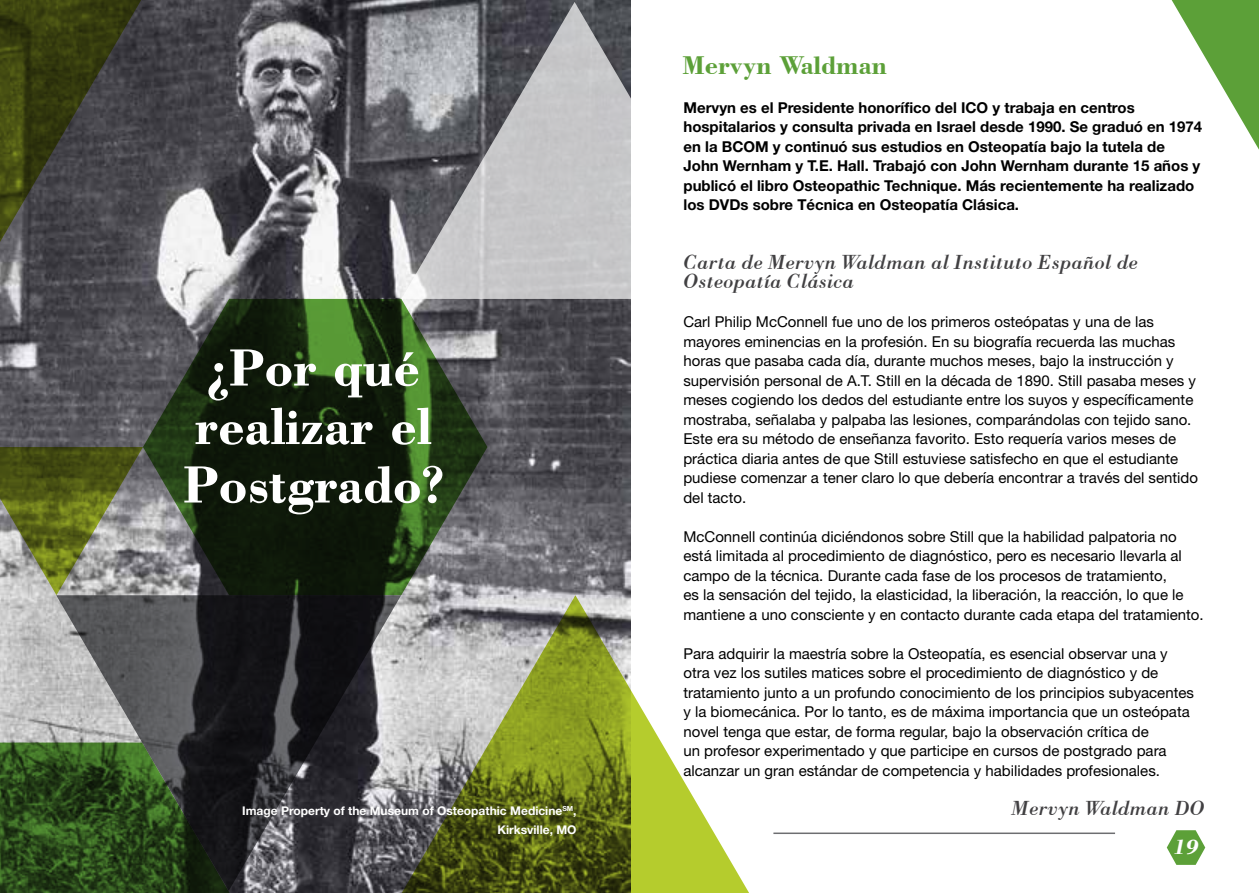
<style>
.page{position:relative;width:1259px;height:893px;background:#fff}
.page>*{position:absolute;margin:0;border:0;box-sizing:border-box;transform-origin:0 0}
.t1{font:700 54px/58.5px "Bodoni";color:#fff;text-align:center}
.t2{font:700 27px "Bodoni BT";color:#5ca038}
.t3{font:italic 21px/19.5px "Bodoni BT";color:#414042}
.t4{font:italic 700 21px "Bodoni";color:#fff}
.t5{font:15px/19.5px "Helvetica Neue";color:#000}
.t6{font:700 15px/19.5px "Helvetica Neue";color:#000}
.t7{font:700 12px "Helvetica Neue";color:#fff}
</style>
<div class="page">
<hr style="left:773px;top:832px;width:342px;height:2px;background:#6d6e71">
<svg style="left:1166px;top:830px;width:39px;height:35px"></svg>
<img style="left:0;top:0;width:630px;height:893px">
<svg style="left:0;top:743px;width:313px;height:150px;background:#2d4d1d"></svg>
<svg style="left:143px;top:299px;width:344px;height:296px;background:#32402c"></svg>
<svg style="left:0;top:0;width:176px;height:297px;background:#484a3d"></svg>
<svg style="left:56px;top:595px;width:325px;height:296px;background:#3d433c"></svg>
<svg style="left:381px;top:595px;width:368px;height:298px"></svg>
<svg style="left:0;top:447px;width:143px;height:148px;background:#787e54"></svg>
<svg style="left:1171px;top:0;width:88px;height:150px"></svg>
<svg style="left:401px;top:2px;width:230px;height:297px;background:#a1a1a4"></svg>
<h2 class="t2" style="left:682px;top:48px;width:206px">Mervyn Waldman</h2>
<h1 class="t1" style="left:183px;top:340px;width:262px">¿Por qué realizar el<br>Postgrado?</h1>
<p class="t6" style="left:683px;top:97px;width:520px">Mervyn es el Presidente honorífico del ICO y trabaja en centros hospitalarios y consulta privada en Israel desde 1990. Se graduó en 1974 en la BCOM y continuó sus estudios en Osteopatía bajo la tutela de John Wernham y T.E. Hall. Trabajó con John Wernham durante 15 años y publicó el libro Osteopathic Technique. Más recientemente ha realizado los DVDs sobre Técnica en Osteopatía Clásica.</p>
<h3 class="t3" style="left:683px;top:251px;width:456px">Carta de Mervyn Waldman al Instituto Español de<br>Osteopatía Clásica</h3>
<p class="t5" style="left:683px;top:312px;width:516px">Carl Philip McConnell fue uno de los primeros osteópatas y una de las mayores eminencias en la profesión. En su biografía recuerda las muchas horas que pasaba cada día, durante muchos meses, bajo la instrucción y supervisión personal de A.T. Still en la década de 1890. Still pasaba meses y meses cogiendo los dedos del estudiante entre los suyos y específicamente mostraba, señalaba y palpaba las lesiones, comparándolas con tejido sano.<br>Este era su método de enseñanza favorito. Esto requería varios meses de práctica diaria antes de que Still estuviese satisfecho en que el estudiante pudiese comenzar a tener claro lo que debería encontrar a través del sentido del tacto.</p>
<p class="t5" style="left:683px;top:526px;width:522px">McConnell continúa diciéndonos sobre Still que la habilidad palpatoria no está limitada al procedimiento de diagnóstico, pero es necesario llevarla al campo de la técnica. Durante cada fase de los procesos de tratamiento,<br>es la sensación del tejido, la elasticidad, la liberación, la reacción, lo que le mantiene a uno consciente y en contacto durante cada etapa del tratamiento.</p>
<p class="t5" style="left:683px;top:643px;width:512px">Para adquirir la maestría sobre la Osteopatía, es esencial observar una y otra vez los sutiles matices sobre el procedimiento de diagnóstico y de tratamiento junto a un profundo conocimiento de los principios subyacentes y la biomecánica. Por lo tanto, es de máxima importancia que un osteópata novel tenga que estar, de forma regular, bajo la observación crítica de<br>un profesor experimentado y que participe en cursos de postgrado para alcanzar un gran estándar de competencia y habilidades profesionales.</p>
<p class="t7" style="left:242px;top:803px;width:336px">Image Property of the Museum of Osteopathic Medicine<sup>SM</sup>,</p>
<h3 class="t3" style="left:1011px;top:797px;width:195px">Mervyn Waldman DO</h3>
<p class="t7" style="left:497px;top:822px;width:81px">Kirksville, MO</p>
<h3 class="t4" style="left:1173px;top:834px;width:26px">19</h3>
</div>
